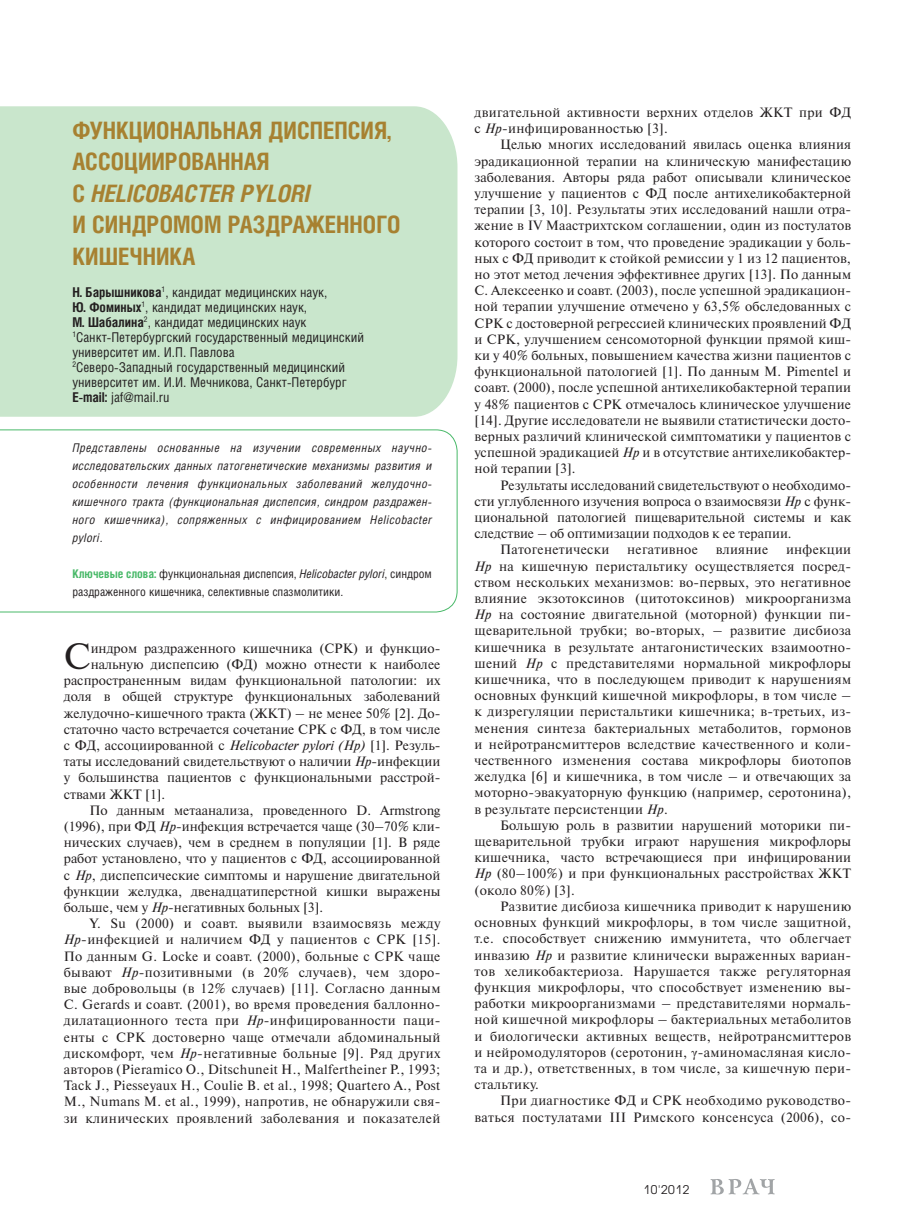
<style>
.page{position:relative;width:915px;height:1212px;background:#fff}
.page>*{position:absolute;margin:0;border:0;box-sizing:border-box;transform-origin:0 0}
.t1{font:36.6px "Newton C";color:#231f20}
.t2{font:700 24px/31.5px "Helios Cond";color:#a78131}
.t3{font:13.5px/16.2px "Newton C";letter-spacing:.01em;color:#231f20;text-align:justify}
.t4{font:13.5px/15px "Helios Cond";color:#231f20}
.t5{font:italic 12px/18px "Helios Cond";letter-spacing:.035em;color:#231f20;text-align:justify}
.t6{font:12px/18px "Helios Cond";color:#231f20}
.t7{font:12px "Avant Garde Gothic C";letter-spacing:.05em;color:#231f20}
.s1{font-style:italic}
.s2{font-weight:700}
.s3{font-weight:700;color:#49b969}
.s4{font-family:"Times New Roman"}
</style>
<div class="page">
<svg style="left:710px;top:1178px;width:64px;height:16px"></svg>
<div style="left:0;top:106px;width:457px;height:311px;background:#c9e6cc"></div>
<svg style="left:0;top:429px;width:457px;height:184px"></svg>
<h2 class="t2" style="left:72px;top:117px;width:329px">ФУНКЦИОНАЛЬНАЯ ДИСПЕПСИЯ,<br>АССОЦИИРОВАННАЯ<br>С <span class="s1">HELICOBACTER PYLORI<br></span>И СИНДРОМОМ РАЗДРАЖЕННОГО<br>КИШЕЧНИКА</h2>
<p class="t4" style="left:72px;top:286px;width:293px"><span class="s2">Н. Барышникова</span><sup>1</sup>, кандидат медицинских наук,<br><span class="s2">Ю. Фоминых</span><sup>1</sup>, кандидат медицинских наук,<br><span class="s2">М. Шабалина</span><sup>2</sup>, кандидат медицинских наук <sup>1</sup>Санкт-Петербургский государственный медицинский университет им. И.П. Павлова<br><sup>2</sup>Северо-Западный государственный медицинский университет им. И.И. Мечникова, Санкт-Петербург <span class="s2">E-mail:</span> jaf@mail.ru</p>
<p class="t5" style="left:72px;top:440px;width:361px">Представлены основанные на изучении современных научно&shy;исследовательских данных патогенетические механизмы развития и особенности лечения функциональных заболеваний желудочно&shy;кишечного тракта (функциональная диспепсия, синдром раздражен&shy;ного кишечника), сопряженных с инфицированием Helicobacter pylori.</p>
<p class="t6" style="left:72px;top:566px;width:361px"><span class="s3">Ключевые слова:</span> функциональная диспепсия, <span class="s1">Helicobacter pylori</span>, синдром раздраженного кишечника, селективные спазмолитики.</p>
<h1 class="t1" style="left:64px;top:643px;width:28px">С</h1>
<p class="t3" style="left:91px;top:641px;width:351px">индром раздраженного кишечника (СРК) и функцио-</p>
<p class="t3" style="left:91px;top:658px;width:351px">нальную диспепсию (ФД) можно отнести к наиболее</p>
<p class="t3" style="left:64px;top:674px;width:378px">распространенным видам функциональной патологии: их</p>
<p class="t3" style="left:64px;top:690px;width:378px">доля в общей структуре функциональных заболеваний</p>
<p class="t3" style="left:64px;top:706px;width:378px">желудочно-кишечного тракта (ЖКТ) – не менее 50% [2]. До-</p>
<p class="t3" style="left:64px;top:722px;width:378px">статочно часто встречается сочетание СРК с ФД, в том числе</p>
<p class="t3" style="left:64px;top:739px;width:378px">с ФД, ассоциированной с <span class="s1">Helicobacter pylori (Нр)</span> [1]. Резуль-</p>
<p class="t3" style="left:64px;top:755px;width:378px">таты исследований свидетельствуют о наличии <span class="s1">Нр</span>-инфекции</p>
<p class="t3" style="left:64px;top:771px;width:378px">у большинства пациентов с функциональными расстрой-</p>
<p class="t3" style="left:64px;top:787px;width:103px">ствами ЖКТ [1].</p>
<p class="t3" style="left:89px;top:803px;width:352px">По данным метаанализа, проведенного D. Armstrong</p>
<p class="t3" style="left:64px;top:820px;width:378px">(1996), при ФД <span class="s1">Нр</span>-инфекция встречается чаще (30–70% кли-</p>
<p class="t3" style="left:64px;top:836px;width:378px">нических случаев), чем в среднем в популяции [1]. В ряде</p>
<p class="t3" style="left:64px;top:852px;width:378px">работ установлено, что у пациентов с ФД, ассоциированной</p>
<p class="t3" style="left:64px;top:868px;width:378px">с <span class="s1">Нр</span>, диспепсические симптомы и нарушение двигательной</p>
<p class="t3" style="left:64px;top:884px;width:378px">функции желудка, двенадцатиперстной кишки выражены</p>
<p class="t3" style="left:64px;top:901px;width:261px">больше, чем у <span class="s1">Нр</span>-негативных больных [3].</p>
<p class="t3" style="left:89px;top:917px;width:352px">Y. Su (2000) и соавт. выявили взаимосвязь между</p>
<p class="t3" style="left:64px;top:933px;width:378px"><span class="s1">Нр</span>-инфекцией и наличием ФД у пациентов с СРК [15].</p>
<p class="t3" style="left:64px;top:949px;width:378px">По данным G. Locke и соавт. (2000), больные с СРК чаще</p>
<p class="t3" style="left:64px;top:965px;width:378px">бывают <span class="s1">Нр</span>-позитивными (в 20% случаев), чем здоро-</p>
<p class="t3" style="left:64px;top:982px;width:378px">вые добровольцы (в 12% случаев) [11]. Согласно данным</p>
<p class="t3" style="left:64px;top:998px;width:378px">С. Gerards и соавт. (2001), во время проведения баллонно-</p>
<p class="t3" style="left:64px;top:1014px;width:378px">дилатационного теста при <span class="s1">Нр</span>-инфицированности паци-</p>
<p class="t3" style="left:64px;top:1030px;width:378px">енты с СРК достоверно чаще отмечали абдоминальный</p>
<p class="t3" style="left:64px;top:1046px;width:378px">дискомфорт, чем <span class="s1">Нр</span>-негативные больные [9]. Ряд других</p>
<p class="t3" style="left:64px;top:1063px;width:378px">авторов (Pieramico O., Ditschuneit H., Malfertheiner P., 1993;</p>
<p class="t3" style="left:64px;top:1079px;width:378px">Tack J., Piesseyaux H., Coulie B. et al., 1998; Quartero A., Post</p>
<p class="t3" style="left:64px;top:1095px;width:378px">M., Numans M. et al., 1999), напротив, не обнаружили свя-</p>
<p class="t3" style="left:64px;top:1111px;width:378px">зи клинических проявлений заболевания и показателей</p>
<p class="t3" style="left:474px;top:106px;width:378px">двигательной активности верхних отделов ЖКТ при ФД с <span class="s1">Нр</span>-инфицированностью [3].</p>
<p class="t3" style="left:474px;top:138px;width:378px;text-indent:26px">Целью многих исследований явилась оценка влияния эрадикационной терапии на клиническую манифестацию заболевания. Авторы ряда работ описывали клиническое улучшение у пациентов с ФД после антихеликобактерной терапии [3, 10]. Результаты этих исследований нашли отра&shy;жение в IV Маастрихтском соглашении, один из постулатов которого состоит в том, что проведение эрадикации у боль&shy;ных с ФД приводит к стойкой ремиссии у 1 из 12 пациентов, но этот метод лечения эффективнее других [13]. По данным С. Алексеенко и соавт. (2003), после успешной эрадикацион&shy;ной терапии улучшение отмечено у 63,5% обследованных с СРК с достоверной регрессией клинических проявлений ФД и СРК, улучшением сенсомоторной функции прямой киш&shy;ки у 40% больных, повышением качества жизни пациентов с функциональной патологией [1]. По данным М. Pimentel и соавт. (2000), после успешной антихеликобактерной терапии у 48% пациентов с СРК отмечалось клиническое улучшение [14]. Другие исследователи не выявили статистически досто&shy;верных различий клинической симптоматики у пациентов с успешной эрадикацией <span class="s1">Нр</span> и в отсутствие антихеликобактер&shy;ной терапии [3].</p>
<p class="t3" style="left:500px;top:478px;width:352px">Результаты исследований свидетельствуют о необходимо-</p>
<p class="t3" style="left:474px;top:494px;width:378px">сти углубленного изучения вопроса о взаимосвязи <span class="s1">Нр</span> с функ-</p>
<p class="t3" style="left:474px;top:511px;width:378px">циональной патологией пищеварительной системы и как</p>
<p class="t3" style="left:474px;top:527px;width:318px">следствие – об оптимизации подходов к ее терапии.</p>
<p class="t3" style="left:500px;top:543px;width:111px">Патогенетически</p>
<p class="t3" style="left:627px;top:543px;width:72px">негативное</p>
<p class="t3" style="left:715px;top:543px;width:54px">влияние</p>
<p class="t3" style="left:474px;top:543px;width:378px;text-indent:311px">инфекции <span class="s1">Нр</span> на кишечную перистальтику осуществляется посред&shy;ством нескольких механизмов: во-первых, это негативное влияние экзотоксинов (цитотоксинов) микроорганизма <span class="s1">Нр</span> на состояние двигательной (моторной) функции пи&shy;щеварительной трубки; во-вторых, – развитие дисбиоза кишечника в результате антагонистических взаимоотно&shy;шений <span class="s1">Нр</span> с представителями нормальной микрофлоры кишечника, что в последующем приводит к нарушениям основных функций кишечной микрофлоры, в том числе – к дизрегуляции перистальтики кишечника; в-третьих, из&shy;менения синтеза бактериальных метаболитов, гормонов и нейротрансмиттеров вследствие качественного и коли&shy;чественного изменения состава микрофлоры биотопов желудка [6] и кишечника, в том числе – и отвечающих за моторно-эвакуаторную функцию (например, серотонина), в результате персистенции <span class="s1">Нр</span>.</p>
<p class="t3" style="left:474px;top:818px;width:378px;text-indent:26px">Большую роль в развитии нарушений моторики пи&shy;щеварительной трубки играют нарушения микрофлоры кишечника, часто встречающиеся при инфицировании <span class="s1">Нр</span> (80–100%) и при функциональных расстройствах ЖКТ (около 80%) [3].</p>
<p class="t3" style="left:474px;top:899px;width:378px;text-indent:26px">Развитие дисбиоза кишечника приводит к нарушению основных функций микрофлоры, в том числе защитной, т.е. способствует снижению иммунитета, что облегчает инвазию <span class="s1">Нр</span> и развитие клинически выраженных вариан&shy;тов хеликобактериоза. Нарушается также регуляторная функция микрофлоры, что способствует изменению вы&shy;работки микроорганизмами – представителями нормаль&shy;ной кишечной микрофлоры – бактериальных метаболитов и биологически активных веществ, нейротрансмиттеров и нейромодуляторов (серотонин, <span class="s4">γ</span>-аминомасляная кисло&shy;та и др.), ответственных, в том числе, за кишечную пери&shy;стальтику.</p>
<p class="t3" style="left:474px;top:1094px;width:378px;text-align:right">При диагностике ФД и СРК необходимо руководство&shy;ваться постулатами III Римского консенсуса (2006), со-</p>
<p class="t7" style="left:643px;top:1184px;width:47px">10'2012</p>
</div>
